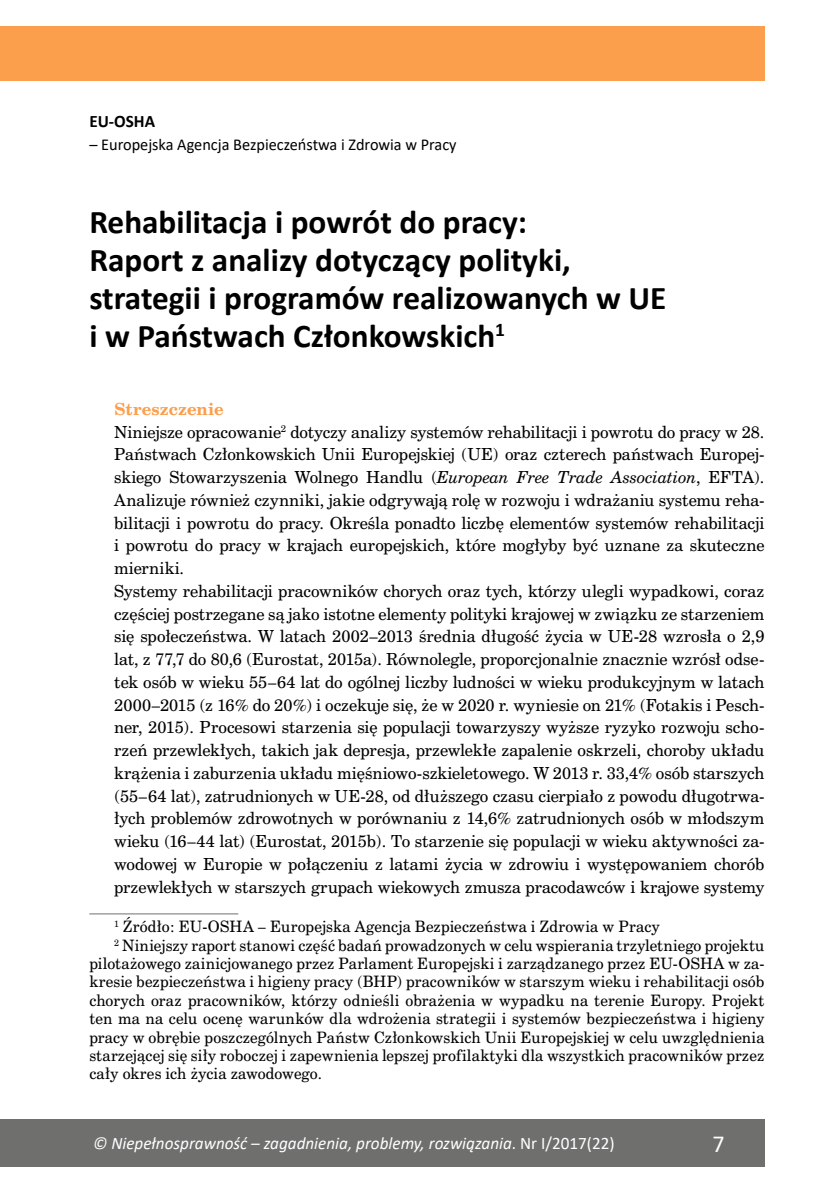
<style>
.page{position:relative;width:834px;height:1191px;background:#fff}
.page>*{position:absolute;margin:0;border:0;box-sizing:border-box;transform-origin:0 0}
.t1{font:700 33.25px/38.1px "Calibri";color:#000}
.t2{font:24.5px "Calibri";color:#fff}
.t3{font:italic 17.5px "Calibri";color:#fff}
.t4{font:700 17.5px "Calibri";color:#000}
.t5{font:16.62px "Calibri";color:#000}
.t6{font:15.75px/22.8px "Cent Schbook PL";color:#000}
.t7{font:14.88px "Cent Schbook PL";letter-spacing:.01em;color:#000}
.s1{font-weight:700;color:#fc9f4c}
.s2{font-style:italic}
.s3{font-style:normal}
</style>
<div class="page">
<div style="left:0;top:1119px;width:764px;height:47px;background:#6f6f6e"></div>
<div style="left:0;top:26px;width:764px;height:55px;background:#fc9f4c"></div>
<hr style="left:89px;top:913px;width:149px;height:1px;background:#6f6f6e">
<p class="t4" style="left:89px;top:109px;width:67px">EU-OSHA</p>
<p class="t5" style="left:89px;top:133px;width:369px">– Europejska Agencja Bezpieczeństwa i Zdrowia w Pracy</p>
<h1 class="t1" style="left:89px;top:202px;width:578px">Rehabilitacja i powrót do pracy:<br>Raport z analizy dotyczący polityki, strategii i programów realizowanych w UE i w Państwach Członkowskich<sup>1</sup></h1>
<p class="t6" style="left:114px;top:397px;width:651px"><span class="s1">Streszczenie<br></span>Niniejsze opracowanie<sup>2</sup> dotyczy analizy systemów rehabilitacji i powrotu do pracy w 28.<br>Państwach Członkowskich Unii Europejskiej (UE) oraz czterech państwach Europej&shy;skiego Stowarzyszenia Wolnego Handlu (<span class="s2">European Free Trade Association</span>, EFTA).<br>Analizuje również czynniki, jakie odgrywają rolę w rozwoju i wdrażaniu systemu reha&shy;bilitacji i powrotu do pracy. Określa ponadto liczbę elementów systemów rehabilitacji i powrotu do pracy w krajach europejskich, które mogłyby być uznane za skuteczne mierniki.<br>Systemy rehabilitacji pracowników chorych oraz tych, którzy ulegli wypadkowi, coraz częściej postrzegane są jako istotne elementy polityki krajowej w związku ze starzeniem się społeczeństwa. W latach 2002–2013 średnia długość życia w UE-28 wzrosła o 2,9 lat, z 77,7 do 80,6 (Eurostat, 2015a). Równolegle, proporcjonalnie znacznie wzrósł odse&shy;tek osób w wieku 55–64 lat do ogólnej liczby ludności w wieku produkcyjnym w latach 2000–2015 (z 16% do 20%) i oczekuje się, że w 2020 r. wyniesie on 21% (Fotakis i Pesch&shy;ner, 2015). Procesowi starzenia się populacji towarzyszy wyższe ryzyko rozwoju scho&shy;rzeń przewlekłych, takich jak depresja, przewlekłe zapalenie oskrzeli, choroby układu krążenia i zaburzenia układu mięśniowo-szkieletowego. W 2013 r. 33,4% osób starszych (55–64 lat), zatrudnionych w UE-28, od dłuższego czasu cierpiało z powodu długotrwa&shy;łych problemów zdrowotnych w porównaniu z 14,6% zatrudnionych osób w młodszym wieku (16–44 lat) (Eurostat, 2015b). To starzenie się populacji w wieku aktywności za&shy;wodowej w Europie w połączeniu z latami życia w zdrowiu i występowaniem chorób przewlekłych w starszych grupach wiekowych zmusza pracodawców i krajowe systemy</p>
<p class="t7" style="left:114px;top:917px;width:547px"><sup>1</sup> Źródło: EU-OSHA – Europejska Agencja Bezpieczeństwa i Zdrowia w Pracy</p>
<p class="t7" style="left:114px;top:935px;width:651px"><sup>2</sup> Niniejszy raport stanowi część badań prowadzonych w celu wspierania trzyletniego projektu</p>
<p class="t7" style="left:89px;top:953px;width:676px">pilotażowego zainicjowanego przez Parlament Europejski i zarządzanego przez EU-OSHA w za-</p>
<p class="t7" style="left:89px;top:972px;width:676px">kresie bezpieczeństwa i higieny pracy (BHP) pracowników w starszym wieku i rehabilitacji osób</p>
<p class="t7" style="left:89px;top:990px;width:676px">chorych oraz pracowników, którzy odnieśli obrażenia w wypadku na terenie Europy. Projekt</p>
<p class="t7" style="left:89px;top:1009px;width:676px">ten ma na celu ocenę warunków dla wdrożenia strategii i systemów bezpieczeństwa i higieny</p>
<p class="t7" style="left:89px;top:1027px;width:676px">pracy w obrębie poszczególnych Państw Członkowskich Unii Europejskiej w celu uwzględnienia</p>
<p class="t7" style="left:89px;top:1045px;width:676px">starzejącej się siły roboczej i zapewnienia lepszej profilaktyki dla wszystkich pracowników przez</p>
<p class="t7" style="left:89px;top:1064px;width:234px">cały okres ich życia zawodowego.</p>
<p class="t3" style="left:93px;top:1131px;width:523px">© Niepełnosprawność – zagadnienia, problemy, rozwiązania<span class="s3">. Nr I/2017(22)</span></p>
<h2 class="t2" style="left:712px;top:1126px;width:14px">7</h2>
</div>
